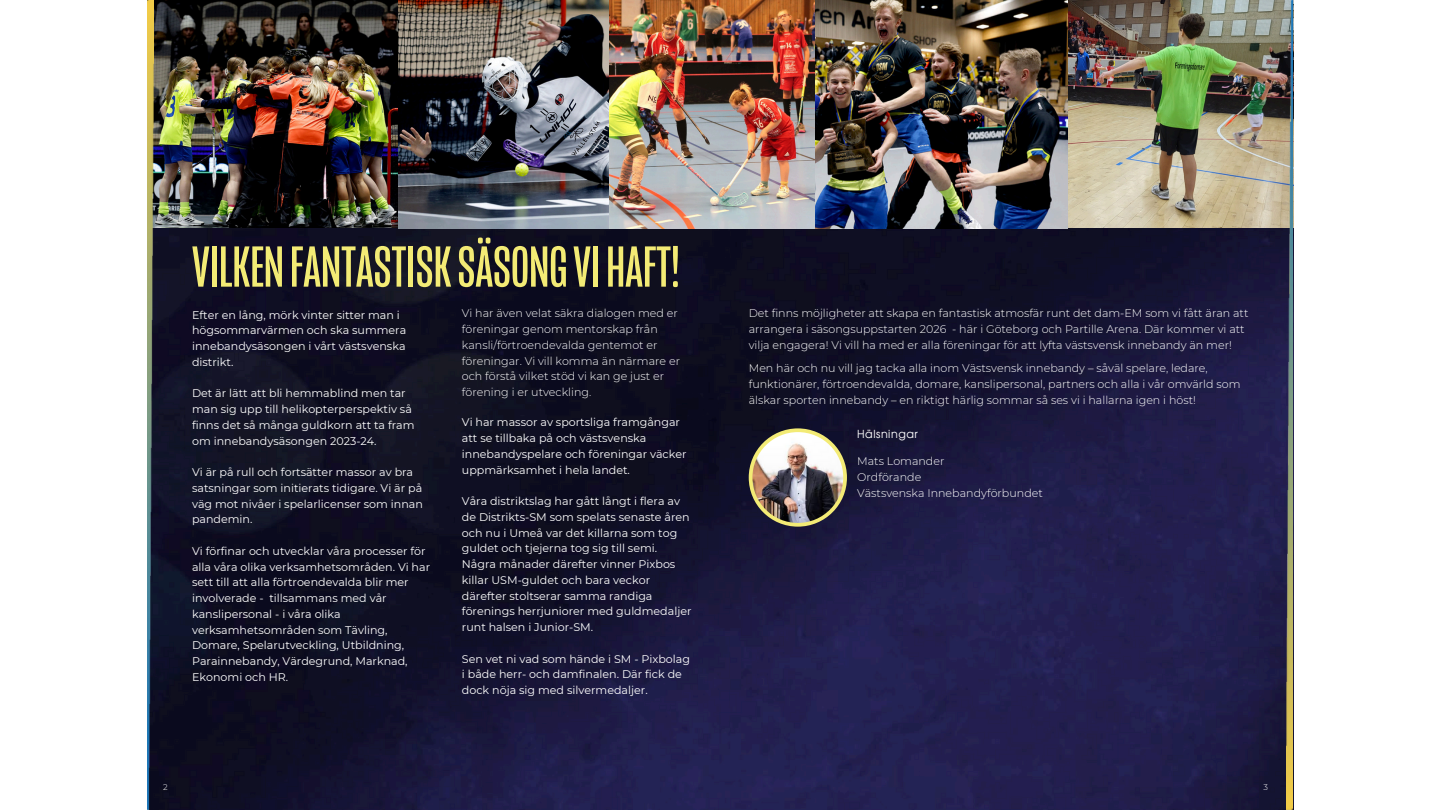
<style>
.page{position:relative;width:1440px;height:810px;background:#fff}
.page>*{position:absolute;margin:0;border:0;box-sizing:border-box;transform-origin:0 0}
.t1{font:59.2px "Mongoose";color:#f3eb75}
.t2{font:11.1px/15.8px "Montserrat";color:#fff}
.t3{font:300 11.1px/15.8px "Montserrat";color:#fff}
.t4{font:11.1px "Evolventa";letter-spacing:.05em;color:#fff}
.t5{font:300 8.2px "Montserrat";color:#fff}
</style>
<div class="page">
<img style="left:153px;top:0;width:1141px;height:810px">
<img style="left:153px;top:0;width:433px;height:228px">
<img style="left:147px;top:0;width:6px;height:810px">
<img style="left:1067px;top:0;width:226px;height:228px">
<img style="left:1286px;top:0;width:6px;height:810px">
<img style="left:586px;top:0;width:481px;height:228px">
<svg style="left:749px;top:428px;width:98px;height:99px"></svg>
<div style="left:750px;top:430px;width:96px;height:95px;background:#f3eb75;border-radius:50%"></div>
<img style="left:752px;top:432px;width:91px;height:91px;border-radius:50%">
<p class="t1" style="left:192px;top:242px;width:489px">VILKENFANTASTISKSÄSONGVIHAFT!</p>
<p class="t2" style="left:192px;top:307px;width:216px">Efter en lång, mörk vinter sitter man i högsommarvärmen och ska summera innebandysäsongen i vårt västsvenska distrikt.</p>
<p class="t2" style="left:192px;top:385px;width:224px">Det är lätt att bli hemmablind men tar man sig upp till helikopterperspektiv så finns det så många guldkorn att ta fram om innebandysäsongen 2023-24.</p>
<p class="t2" style="left:192px;top:464px;width:232px">Vi är på rull och fortsätter massor av bra satsningar som initierats tidigare. Vi är på väg mot nivåer i spelarlicenser som innan pandemin.</p>
<p class="t2" style="left:192px;top:543px;width:240px">Vi förfinar och utvecklar våra processer för alla våra olika verksamhetsområden. Vi har sett till att alla förtroendevalda blir mer involverade - tillsammans med vår kanslipersonal - i våra olika verksamhetsområden som Tävling, Domare, Spelarutveckling, Utbildning, Parainnebandy, Värdegrund, Marknad, Ekonomi och HR.</p>
<p class="t3" style="left:462px;top:306px;width:220px">Vi har även velat säkra dialogen med er föreningar genom mentorskap från kansli/förtroendevalda gentemot er föreningar. Vi vill komma än närmare er och förstå vilket stöd vi kan ge just er förening i er utveckling.</p>
<p class="t2" style="left:462px;top:415px;width:226px">Vi har massor av sportsliga framgångar att se tillbaka på och västsvenska innebandyspelare och föreningar väcker uppmärksamhet i hela landet.</p>
<p class="t2" style="left:462px;top:493px;width:231px">Våra distriktslag har gått långt i flera av de Distrikts-SM som spelats senaste åren och nu i Umeå var det killarna som tog guldet och tjejerna tog sig till semi.<br>Några månader därefter vinner Pixbos killar USM-guldet och bara veckor därefter stoltserar samma randiga förenings herrjuniorer med guldmedaljer runt halsen i Junior-SM.</p>
<p class="t2" style="left:462px;top:651px;width:230px">Sen vet ni vad som hände i SM - Pixbolag i både herr- och damfinalen. Där fick de dock nöja sig med silvermedaljer.</p>
<p class="t3" style="left:749px;top:306px;width:501px">Det finns möjligheter att skapa en fantastisk atmosfär runt det dam-EM som vi fått äran att arrangera i säsongsuppstarten 2026 - här i Göteborg och Partille Arena. Där kommer vi att vilja engagera! Vi vill ha med er alla föreningar för att lyfta västsvensk innebandy än mer!</p>
<p class="t3" style="left:749px;top:360px;width:493px">Men här och nu vill jag tacka alla inom Västsvensk innebandy – såväl spelare, ledare, funktionärer, förtroendevalda, domare, kanslipersonal, partners och alla i vår omvärld som älskar sporten innebandy – en riktigt härlig sommar så ses vi i hallarna igen i höst!</p>
<p class="t4" style="left:857px;top:429px;width:62px">Hälsningar</p>
<p class="t3" style="left:857px;top:453px;width:89px">Mats Lomander</p>
<p class="t3" style="left:857px;top:469px;width:66px">Ordförande</p>
<p class="t3" style="left:857px;top:485px;width:187px">Västsvenska Innebandyförbundet</p>
<p class="t5" style="left:163px;top:783px;width:6px">2</p>
<p class="t5" style="left:1264px;top:783px;width:6px">3</p>
</div>
